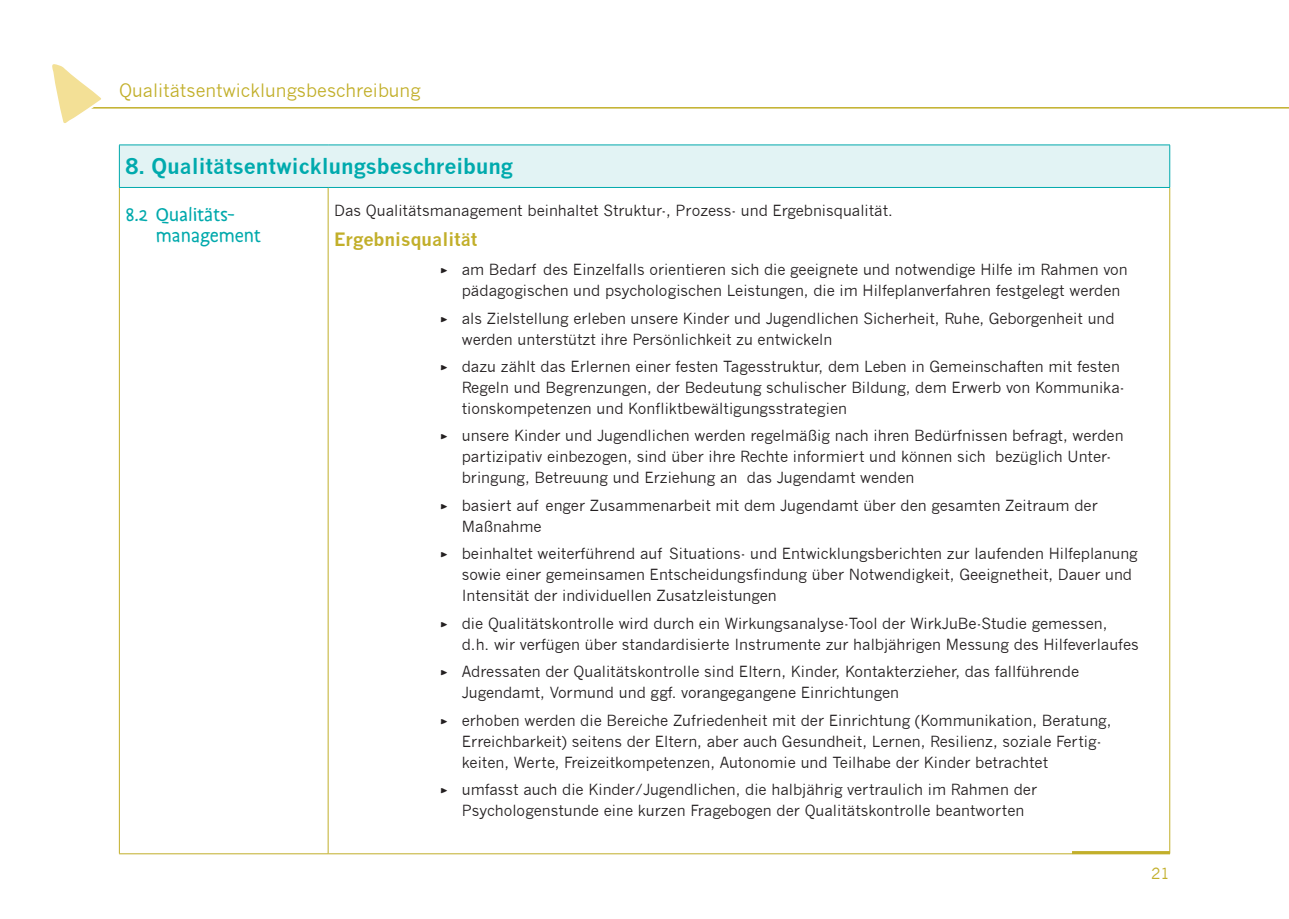
<style>
.page{position:relative;width:1289px;height:919px;background:#fff}
.page>*{position:absolute;margin:0;border:0;box-sizing:border-box;transform-origin:0 0}
.t1{font:700 21px "News Gothic";color:#00aaad}
.t2{font:21px/21px "Duper OT";color:#00a9ac}
.t3{font:18px "News Gothic";color:#c2af2a}
.t4{font:700 18px "News Gothic";color:#c2af2a}
.t5{font:15px/21px "News Gothic";color:#231f20}
.t6{font:15px "News Gothic";color:#c2af2a}
.s1{font-family:"Duper OT"}
</style>
<div class="page">
<hr style="left:61px;top:107px;width:1227px;height:2px;background:#c2af2a">
<hr style="left:1071px;top:851px;width:98px;height:3px;background:#c2af2a">
<svg style="left:52px;top:64px;width:51px;height:59px"></svg>
<div style="left:119px;top:145px;width:1050px;height:42px;background:#e2f3f4"></div>
<hr style="left:328px;top:188px;width:1px;height:665px;background:#c2af2a">
<hr style="left:119px;top:188px;width:1px;height:665px;background:#c2af2a">
<hr style="left:1169px;top:188px;width:1px;height:665px;background:#c2af2a">
<hr style="left:119px;top:853px;width:209px;height:1px;background:#c2af2a">
<hr style="left:328px;top:853px;width:841px;height:1px;background:#c2af2a">
<hr style="left:119px;top:145px;width:209px;height:1px;background:#00a9ac">
<hr style="left:119px;top:145px;width:1px;height:42px;background:#00a9ac">
<hr style="left:328px;top:145px;width:841px;height:1px;background:#00a9ac">
<hr style="left:1169px;top:145px;width:1px;height:42px;background:#00a9ac">
<hr style="left:119px;top:187px;width:209px;height:1px;background:#00a9ac">
<hr style="left:328px;top:187px;width:841px;height:1px;background:#00a9ac">
<p class="t3" style="left:119px;top:80px;width:303px">Qualitätsentwicklungsbeschreibung</p>
<h1 class="t1" style="left:125px;top:154px;width:389px">8. Qualitätsentwicklungsbeschreibung</h1>
<h1 class="t2" style="left:156px;top:205px;width:107px;text-indent:-30px">8.2 Qualitäts&shy;management</h1>
<p class="t5" style="left:334px;top:200px;width:560px">Das Qualitätsmanagement beinhaltet Struktur-, Prozess- und Ergebnisqualität.</p>
<p class="t4" style="left:334px;top:228px;width:145px">Ergebnisqualität</p>
<p class="t5" style="left:462px;top:259px;width:667px;text-indent:-21px"><span class="s1">▶</span> am Bedarf des Einzelfalls orientieren sich die geeignete und notwendige Hilfe im Rahmen von pädagogischen und psychologischen Leistungen, die im Hilfeplanverfahren festgelegt werden</p>
<p class="t5" style="left:462px;top:308px;width:654px;text-indent:-21px"><span class="s1">▶</span> als Zielstellung erleben unsere Kinder und Jugendlichen Sicherheit, Ruhe, Geborgenheit und werden unterstützt ihre Persönlichkeit zu entwickeln</p>
<p class="t5" style="left:462px;top:356px;width:664px;text-indent:-21px"><span class="s1">▶</span> dazu zählt das Erlernen einer festen Tagesstruktur, dem Leben in Gemeinschaften mit festen<br>Regeln und Begrenzungen, der Bedeutung schulischer Bildung, dem Erwerb von Kommunika&shy;tionskompetenzen und Konfliktbewältigungsstrategien</p>
<p class="t5" style="left:462px;top:425px;width:663px;text-indent:-21px"><span class="s1">▶</span> unsere Kinder und Jugendlichen werden regelmäßig nach ihren Bedürfnissen befragt, werden partizipativ einbezogen, sind über ihre Rechte informiert und können sich bezüglich Unter&shy;bringung, Betreuung und Erziehung an das Jugendamt wenden</p>
<p class="t5" style="left:462px;top:495px;width:637px;text-indent:-21px"><span class="s1">▶</span> basiert auf enger Zusammenarbeit mit dem Jugendamt über den gesamten Zeitraum der<br>Maßnahme</p>
<p class="t5" style="left:462px;top:543px;width:677px;text-indent:-21px"><span class="s1">▶</span> beinhaltet weiterführend auf Situations- und Entwicklungsberichten zur laufenden Hilfeplanung sowie einer gemeinsamen Entscheidungsfindung über Notwendigkeit, Geeignetheit, Dauer und<br>Intensität der individuellen Zusatzleistungen</p>
<p class="t5" style="left:462px;top:612px;width:678px;text-indent:-21px"><span class="s1">▶</span> die Qualitätskontrolle wird durch ein Wirkungsanalyse-Tool der WirkJuBe-Studie gemessen,<br>d.h. wir verfügen über standardisierte Instrumente zur halbjährigen Messung des Hilfeverlaufes</p>
<p class="t5" style="left:462px;top:661px;width:619px;text-indent:-21px"><span class="s1">▶</span> Adressaten der Qualitätskontrolle sind Eltern, Kinder, Kontakterzieher, das fallführende<br>Jugendamt, Vormund und ggf. vorangegangene Einrichtungen</p>
<p class="t5" style="left:462px;top:709px;width:651px;text-indent:-21px"><span class="s1">▶</span> erhoben werden die Bereiche Zufriedenheit mit der Einrichtung (Kommunikation, Beratung,<br>Erreichbarkeit) seitens der Eltern, aber auch Gesundheit, Lernen, Resilienz, soziale Fertig&shy;keiten, Werte, Freizeitkompetenzen, Autonomie und Teilhabe der Kinder betrachtet</p>
<p class="t5" style="left:440px;top:779px;width:598px;text-align:center"><span class="s1">▶</span> umfasst auch die Kinder/Jugendlichen, die halbjährig vertraulich im Rahmen der<br>Psychologenstunde eine kurzen Fragebogen der Qualitätskontrolle beantworten</p>
<p class="t6" style="left:1151px;top:865px;width:20px">21</p>
</div>
